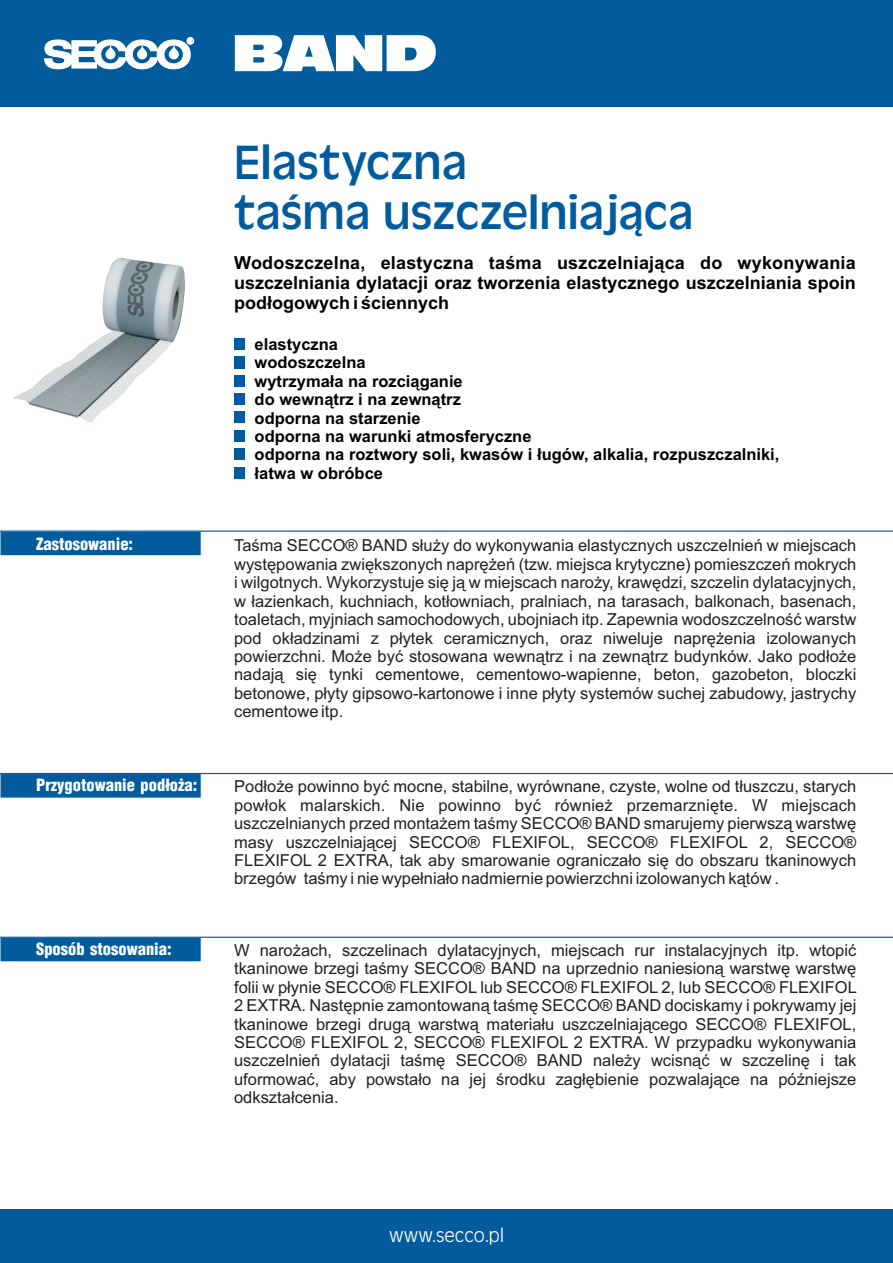
<style>
.page{position:relative;width:893px;height:1263px;background:#fff}
.page>*{position:absolute;margin:0;border:0;box-sizing:border-box;transform-origin:0 0}
.t1{font:54px "Antique Oli Nor PEE";color:#fff}
.t2{font:49.95px/50.1px "Antique Oli TEE";letter-spacing:-1.775em;color:#015b9d;text-align:center}
.t3{font:49.95px "Antique Oli TEE";letter-spacing:-2.425em;color:#015b9d}
.t4{font:21px "Antique Oli TEE Ligh";letter-spacing:-2.48em;color:#fff}
.t5{font:700 18px/20.1px "Arial";color:#010202;text-align:justify}
.t6{font:16.5px/18.5px "Arial";color:#231f20;text-align:justify}
.t7{font:700 16.5px/18.5px "Arial";color:#010202}
.t8{font:900 16.5px "Switzerland Cond";color:#fff}
</style>
<div class="page">
<div style="left:0;top:532px;width:202px;height:24px;background:#015b9d"></div>
<hr style="left:0;top:530px;width:893px;height:2px;background:#015b9d">
<div style="left:0;top:774px;width:202px;height:24px;background:#015b9d"></div>
<hr style="left:0;top:773px;width:893px;height:1px;background:#015b9d">
<div style="left:0;top:938px;width:202px;height:24px;background:#015b9d"></div>
<hr style="left:0;top:937px;width:893px;height:1px;background:#015b9d">
<div style="left:0;top:1210px;width:893px;height:53px;background:#015b9d"></div>
<div style="left:234px;top:338px;width:10px;height:11px;background:#015b9d"></div>
<div style="left:234px;top:356px;width:10px;height:12px;background:#015b9d"></div>
<div style="left:234px;top:375px;width:10px;height:12px;background:#015b9d"></div>
<div style="left:234px;top:393px;width:10px;height:12px;background:#015b9d"></div>
<div style="left:234px;top:411px;width:10px;height:12px;background:#015b9d"></div>
<div style="left:234px;top:430px;width:10px;height:12px;background:#015b9d"></div>
<div style="left:234px;top:449px;width:10px;height:11px;background:#015b9d"></div>
<div style="left:234px;top:467px;width:10px;height:12px;background:#015b9d"></div>
<div style="left:0;top:0;width:893px;height:106px;background:#015b9d"></div>
<svg style="left:44px;top:37px;width:150px;height:32px"></svg>
<img style="left:13px;top:258px;width:171px;height:164px">
<h1 class="t1" style="left:233px;top:32px;width:468px">BAND</h1>
<h2 class="t2" style="left:261px;top:141px;width:335px">la a śm</h2>
<h2 class="t2" style="left:297px;top:141px;width:132px">s</h2>
<h2 class="t2" style="left:319px;top:141px;width:182px">ty a</h2>
<h2 class="t2" style="left:366px;top:141px;width:147px">c</h2>
<h2 class="t2" style="left:413px;top:141px;width:171px">n z</h2>
<h2 class="t2" style="left:234px;top:141px;width:309px">Ez as</h2>
<h2 class="t3" style="left:455px;top:191px;width:366px">czel niająca</h2>
<h2 class="t2" style="left:234px;top:191px;width:318px">t u</h2>
<p class="t5" style="left:234px;top:254px;width:623px">Wodoszczelna, elastyczna taśma uszczelniająca do wykonywania uszczelniania dylatacji oraz tworzenia elastycznego uszczelniania spoin podłogowych i ściennych</p>
<p class="t7" style="left:255px;top:336px;width:526px">elastyczna<br>wodoszczelna<br>wytrzymała na rozciąganie<br>do wewnątrz i na zewnątrz<br>odporna na starzenie<br>odporna na warunki atmosferyczne<br>odporna na roztwory soli, kwasów i ługów, alkalia, rozpuszczalniki, łatwa w obróbce</p>
<p class="t8" style="left:36px;top:537px;width:99px">Zastosowanie:</p>
<p class="t6" style="left:234px;top:538px;width:624px">Taśma SECCO® BAND służy do wykonywania elastycznych uszczelnień w miejscach występowania zwiększonych naprężeń (tzw. miejsca krytyczne) pomieszczeń mokrych i wilgotnych. Wykorzystuje się ją w miejscach naroży, krawędzi, szczelin dylatacyjnych, w łazienkach, kuchniach, kotłowniach, pralniach, na tarasach, balkonach, basenach, toaletach, myjniach samochodowych, ubojniach itp. Zapewnia wodoszczelność warstw pod okładzinami z płytek ceramicznych, oraz niweluje naprężenia izolowanych powierzchni. Może być stosowana wewnątrz i na zewnątrz budynków. Jako podłoże nadają się tynki cementowe, cementowo-wapienne, beton, gazobeton, bloczki betonowe, płyty gipsowo-kartonowe i inne płyty systemów suchej zabudowy, jastrychy cementowe itp.</p>
<p class="t8" style="left:36px;top:777px;width:163px">Przygotowanie podłoża:</p>
<p class="t6" style="left:234px;top:779px;width:624px">Podłoże powinno być mocne, stabilne, wyrównane, czyste, wolne od tłuszczu, starych powłok malarskich. Nie powinno być również przemarznięte. W miejscach uszczelnianych przed montażem taśmy SECCO® BAND smarujemy pierwszą warstwę masy uszczelniającej SECCO® FLEXIFOL, SECCO® FLEXIFOL 2, SECCO® FLEXIFOL 2 EXTRA, tak aby smarowanie ograniczało się do obszaru tkaninowych brzegów taśmy i nie wypełniało nadmiernie powierzchni izolowanych kątów .</p>
<p class="t8" style="left:36px;top:941px;width:137px">Sposób stosowania:</p>
<p class="t6" style="left:234px;top:942px;width:624px">W narożach, szczelinach dylatacyjnych, miejscach rur instalacyjnych itp. wtopić tkaninowe brzegi taśmy SECCO® BAND na uprzednio naniesioną warstwę warstwę folii w płynie SECCO® FLEXIFOL lub SECCO® FLEXIFOL 2, lub SECCO® FLEXIFOL 2 EXTRA. Następnie zamontowaną taśmę SECCO® BAND dociskamy i pokrywamy jej tkaninowe brzegi drugą warstwą materiału uszczelniającego SECCO® FLEXIFOL, SECCO® FLEXIFOL 2, SECCO® FLEXIFOL 2 EXTRA. W przypadku wykonywania uszczelnień dylatacji taśmę SECCO® BAND należy wcisnąć w szczelinę i tak uformować, aby powstało na jej środku zagłębienie pozwalające na późniejsze odkształcenia.</p>
<p class="t4" style="left:389px;top:1227px;width:167px">www.secco. pl</p>
</div>
